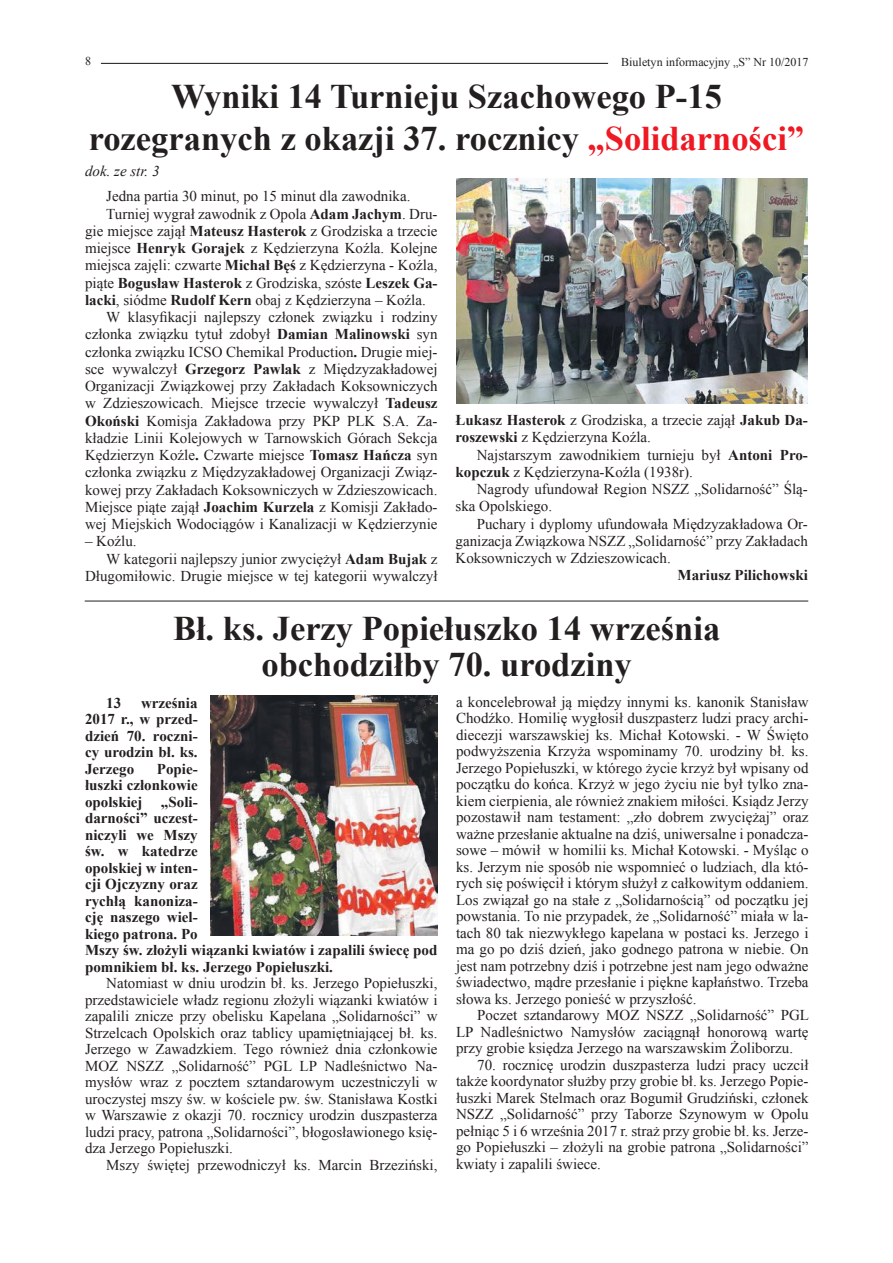
<style>
.page{position:relative;width:893px;height:1263px;background:#fff}
.page>*{position:absolute;margin:0;border:0;box-sizing:border-box;transform-origin:0 0}
.t1{font:700 34.5px/41.4px "Times New Roman";color:#241f1f;text-align:center}
.t2{font:15px/16.5px "Times New Roman";color:#241f1f;text-align:justify}
.t3{font:700 15px/16.5px "Times New Roman";color:#241f1f;text-align:justify}
.t4{font:italic 15px "Times New Roman";color:#241f1f}
.t5{font:12px "Times New Roman";color:#241f1f}
.s1{color:#ef1923}
.s2{font-weight:700}
.s3{font-weight:400}
</style>
<div class="page">
<img style="left:456px;top:178px;width:352px;height:225px">
<hr style="left:101px;top:63px;width:507px;height:1px;background:#241f1f">
<hr style="left:85px;top:601px;width:723px;height:1px;background:#241f1f">
<img style="left:210px;top:695px;width:227px;height:240px">
<p class="t5" style="left:85px;top:53px;width:7px">8</p>
<p class="t5" style="left:621px;top:53px;width:189px">Biuletyn informacyjny „S” Nr 10/2017</p>
<h1 class="t1" style="left:89px;top:75px;width:717px">Wyniki 14 Turnieju Szachowego P-15 rozegranych z okazji 37. rocznicy <span class="s1">„Solidarności”</span></h1>
<p class="t2" style="left:106px;top:188px;width:306px">Jedna partia 30 minut, po 15 minut dla zawodnika.</p>
<p class="t2" style="left:106px;top:205px;width:333px">Turniej wygrał zawodnik z Opola <span class="s2">Adam Jachym</span>. Dru-</p>
<p class="t2" style="left:85px;top:222px;width:354px">gie miejsce zajął <span class="s2">Mateusz Hasterok</span> z Grodziska a trzecie</p>
<p class="t2" style="left:85px;top:239px;width:354px">miejsce <span class="s2">Henryk Gorajek</span> z Kędzierzyna Koźla. Kolejne</p>
<p class="t2" style="left:85px;top:257px;width:354px">miejsca zajęli: czwarte <span class="s2">Michał Bęś</span> z Kędzierzyna - Koźla,</p>
<p class="t3" style="left:85px;top:274px;width:354px"><span class="s3">piąte</span> Bogusław Hasterok <span class="s3">z Grodziska, szóste</span> Leszek Ga-</p>
<p class="t2" style="left:85px;top:291px;width:342px"><span class="s2">lacki</span>, siódme <span class="s2">Rudolf Kern</span> obaj z Kędzierzyna – Koźla.</p>
<p class="t2" style="left:106px;top:308px;width:333px">W klasyfikacji najlepszy członek związku i rodziny</p>
<p class="t2" style="left:85px;top:326px;width:354px">członka związku tytuł zdobył <span class="s2">Damian Malinowski</span> syn</p>
<p class="t2" style="left:85px;top:343px;width:354px">członka związku ICSO Chemikal Production<span class="s2">.</span> Drugie miej-</p>
<p class="t2" style="left:85px;top:360px;width:354px">sce wywalczył <span class="s2">Grzegorz Pawlak</span> z Międzyzakładowej</p>
<p class="t2" style="left:85px;top:377px;width:354px">Organizacji Związkowej przy Zakładach Koksowniczych</p>
<p class="t2" style="left:85px;top:395px;width:354px">w Zdzieszowicach. Miejsce trzecie wywalczył <span class="s2">Tadeusz</span></p>
<p class="t2" style="left:85px;top:412px;width:354px"><span class="s2">Okoński</span> Komisja Zakładowa przy PKP PLK S.A. Za-</p>
<p class="t2" style="left:85px;top:429px;width:354px">kładzie Linii Kolejowych w Tarnowskich Górach Sekcja</p>
<p class="t2" style="left:85px;top:446px;width:354px">Kędzierzyn Koźle<span class="s2">.</span> Czwarte miejsce <span class="s2">Tomasz Hańcza</span> syn</p>
<p class="t2" style="left:85px;top:464px;width:354px">członka związku z Międzyzakładowej Organizacji Związ-</p>
<p class="t2" style="left:85px;top:481px;width:354px">kowej przy Zakładach Koksowniczych w Zdzieszowicach.</p>
<p class="t2" style="left:85px;top:498px;width:354px">Miejsce piąte zajął <span class="s2">Joachim Kurzela</span> z Komisji Zakłado-</p>
<p class="t2" style="left:85px;top:515px;width:354px">wej Miejskich Wodociągów i Kanalizacji w Kędzierzynie</p>
<p class="t2" style="left:85px;top:533px;width:53px">– Koźlu.</p>
<p class="t2" style="left:106px;top:550px;width:333px">W kategorii najlepszy junior zwyciężył <span class="s2">Adam Bujak</span> z</p>
<p class="t2" style="left:85px;top:567px;width:354px">Długomiłowic. Drugie miejsce w tej kategorii wywalczył</p>
<p class="t4" style="left:85px;top:161px;width:76px">dok. ze str. 3</p>
<p class="t2" style="left:455px;top:411px;width:354px;line-height:17.2px"><span class="s2">Łukasz Hasterok</span> z Grodziska, a trzecie zajął <span class="s2">Jakub Da&shy;roszewski</span> z Kędzierzyna Koźla.</p>
<p class="t2" style="left:455px;top:445px;width:354px;line-height:17.2px;text-indent:21px">Najstarszym zawodnikiem turnieju był <span class="s2">Antoni Pro&shy;kopczuk</span> z Kędzierzyna-Koźla (1938r).</p>
<p class="t2" style="left:455px;top:480px;width:354px;line-height:17.2px;text-indent:21px">Nagrody ufundował Region NSZZ „Solidarność” Ślą&shy;ska Opolskiego.</p>
<p class="t2" style="left:455px;top:514px;width:354px;line-height:17.2px;text-indent:21px">Puchary i dyplomy ufundowała Międzyzakładowa Or&shy;ganizacja Związkowa NSZZ „Solidarność” przy Zakładach Koksowniczych w Zdzieszowicach.</p>
<p class="t3" style="left:677px;top:567px;width:132px">Mariusz Pilichowski</p>
<h1 class="t1" style="left:173px;top:609px;width:549px;line-height:36px">Bł. ks. Jerzy Popiełuszko 14 września obchodziłby 70. urodziny</h1>
<p class="t2" style="left:456px;top:693px;width:354px">a koncelebrował ją między innymi ks. kanonik Stanisław Chodźko. Homilię wygłosił duszpasterz ludzi pracy archi&shy;diecezji warszawskiej ks. Michał Kotowski. - W Święto podwyższenia Krzyża wspominamy 70. urodziny bł. ks.<br>Jerzego Popiełuszki, w którego życie krzyż był wpisany od początku do końca. Krzyż w jego życiu nie był tylko zna&shy;kiem cierpienia, ale również znakiem miłości. Ksiądz Jerzy pozostawił nam testament: „zło dobrem zwyciężaj” oraz ważne przesłanie aktualne na dziś, uniwersalne i ponadcza&shy;sowe – mówił w homilii ks. Michał Kotowski. - Myśląc o ks. Jerzym nie sposób nie wspomnieć o ludziach, dla któ&shy;rych się poświęcił i którym służył z całkowitym oddaniem.<br>Los związał go na stałe z „Solidarnością” od początku jej powstania. To nie przypadek, że „Solidarność” miała w la&shy;tach 80 tak niezwykłego kapelana w postaci ks. Jerzego i ma go po dziś dzień, jako godnego patrona w niebie. On jest nam potrzebny dziś i potrzebne jest nam jego odważne świadectwo, mądre przesłanie i piękne kapłaństwo. Trzeba słowa ks. Jerzego ponieść w przyszłość.</p>
<p class="t2" style="left:456px;top:1006px;width:354px;text-indent:21px">Poczet sztandarowy MOZ NSZZ „Solidarność” PGL LP Nadleśnictwo Namysłów zaciągnął honorową wartę przy grobie księdza Jerzego na warszawskim Żoliborzu.</p>
<p class="t2" style="left:456px;top:1056px;width:354px;text-indent:21px">70. rocznicę urodzin duszpasterza ludzi pracy uczcił także koordynator służby przy grobie bł. ks. Jerzego Popie&shy;łuszki Marek Stelmach oraz Bogumił Grudziński, członek NSZZ „Solidarność” przy Taborze Szynowym w Opolu pełniąc 5 i 6 września 2017 r. straż przy grobie bł. ks. Jerze&shy;go Popiełuszki – złożyli na grobie patrona „Solidarności” kwiaty i zapalili świece.</p>
<p class="t3" style="left:85px;top:694px;width:114px;text-indent:56px">września 2017 r., w przed&shy;dzień 70. roczni&shy;cy urodzin bł. ks.<br>Jerzego</p>
<p class="t3" style="left:106px;top:694px;width:16px">13</p>
<p class="t3" style="left:85px;top:760px;width:354px;text-align:left;text-indent:72px">Popie-<br>łuszki członkowie<br>opolskiej „Soli-<br>darności” uczest-<br>niczyli we Mszy<br>św. w katedrze<br>opolskiej w inten-<br>cji Ojczyzny oraz<br>rychłą kanoniza-<br>cję naszego wiel-<br>kiego patrona. Po<br>Mszy św. złożyli wiązanki kwiatów i zapalili świecę pod pomnikiem bł. ks. Jerzego Popiełuszki.</p>
<p class="t2" style="left:85px;top:975px;width:354px;text-indent:21px">Natomiast w dniu urodzin bł. ks. Jerzego Popiełuszki, przedstawiciele władz regionu złożyli wiązanki kwiatów i zapalili znicze przy obelisku Kapelana „Solidarności” w Strzelcach Opolskich oraz tablicy upamiętniającej bł. ks.<br>Jerzego w Zawadzkiem. Tego również dnia członkowie MOZ NSZZ „Solidarność” PGL LP Nadleśnictwo Na&shy;mysłów wraz z pocztem sztandarowym uczestniczyli w uroczystej mszy św. w kościele pw. św. Stanisława Kostki w Warszawie z okazji 70. rocznicy urodzin duszpasterza ludzi pracy, patrona „Solidarności”, błogosławionego księ&shy;dza Jerzego Popiełuszki.</p>
<p class="t2" style="left:106px;top:1156px;width:333px">Mszy świętej przewodniczył ks. Marcin Brzeziński,</p>
</div>
